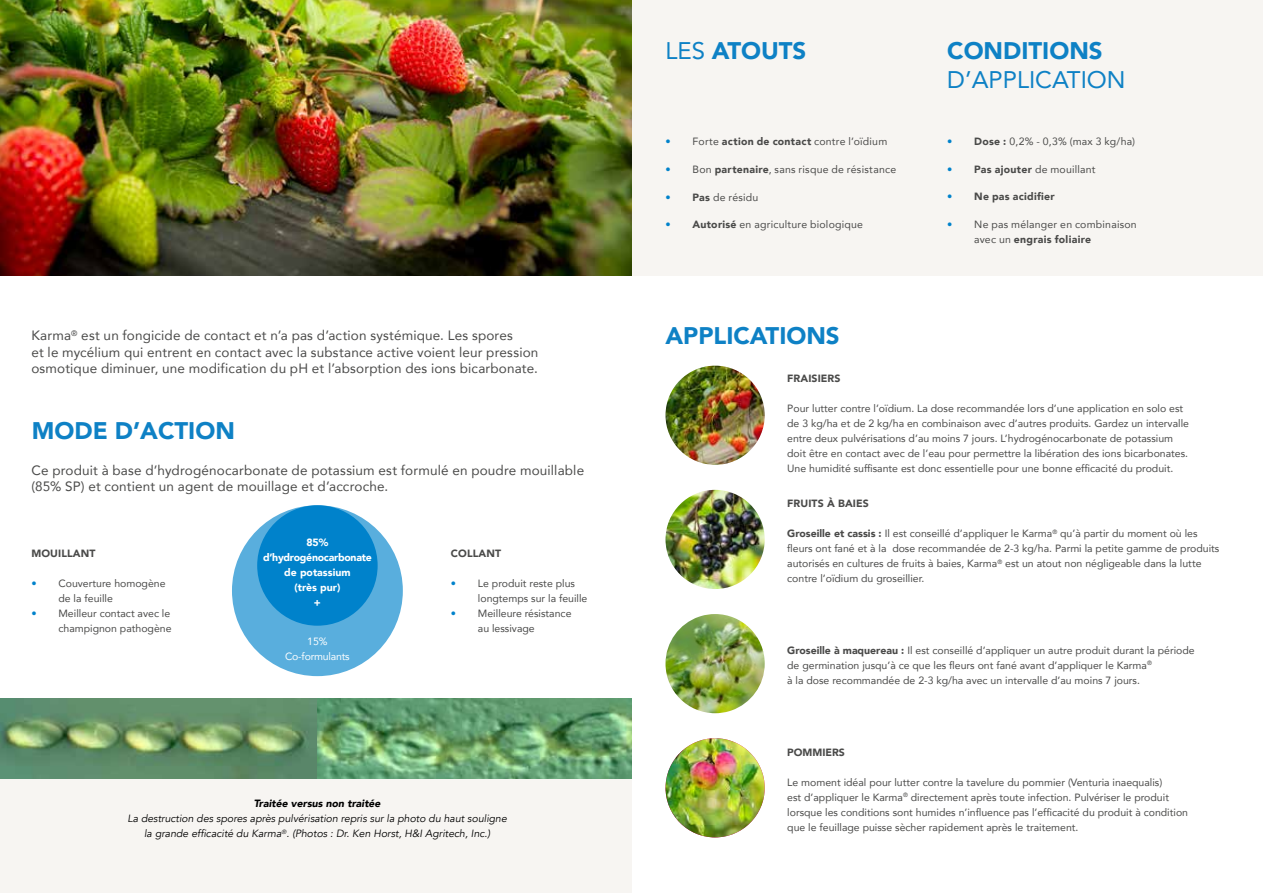
<style>
.page{position:relative;width:1263px;height:893px;background:#fff}
.page>*{position:absolute;margin:0;border:0;box-sizing:border-box;transform-origin:0 0}
.t1{font:900 24px "Avenir";color:#0e81c5}
.t2{font:24px "Avenir";color:#0e81c5}
.t3{font:13.5px/16.2px "Avenir";letter-spacing:.01em;color:#4a4a49}
.t4{font:10.5px/15px "Avenir";color:#4a4a49}
.t5{font:italic 10.5px/15px "Avenir";color:#000;text-align:center}
.t6{font:10.5px/15px "Avenir";letter-spacing:.02em;color:#4a4a49}
.t7{font:900 10.5px "Avenir";letter-spacing:.01em;color:#4a4a49}
.t8{font:900 10.5px/15px "Avenir";letter-spacing:-.025em;color:#fff;text-align:center}
.t9{font:10.5px "Avenir";letter-spacing:.025em;color:#4a4a49}
.t10{font:italic 900 10.5px "Avenir";color:#000}
.t11{font:10.5px/15px "Avenir";letter-spacing:-.02em;color:#fff;text-align:center}
.s1{color:#0082cb}
.s2{font-weight:400}
.s3{font-weight:900}
.s4{font-weight:900;color:#0082cb}
</style>
<div class="page">
<div style="left:631px;top:0;width:632px;height:275px;background:#f7f5f2"></div>
<div style="left:0;top:778px;width:631px;height:115px;background:#f7f5f2"></div>
<img style="left:0;top:0;width:631px;height:275px">
<img style="left:0;top:698px;width:631px;height:80px">
<img style="left:665px;top:366px;width:100px;height:99px;border-radius:50px">
<img style="left:665px;top:490px;width:100px;height:99px;border-radius:50px">
<img style="left:665px;top:738px;width:100px;height:99px;border-radius:50px">
<img style="left:665px;top:614px;width:100px;height:99px">
<div style="left:232px;top:505px;width:171px;height:171px;background:#59aedd;border-radius:50%"></div>
<div style="left:257px;top:505px;width:121px;height:121px;background:#0082cb;border-radius:50%"></div>
<p class="t3" style="left:31px;top:327px;width:508px">Karma<sup>®</sup> est un fongicide de contact et n’a pas d’action systémique. Les spores<br>et le mycélium qui entrent en contact avec la substance active voient leur pression osmotique diminuer, une modification du pH et l’absorption des ions bicarbonate.</p>
<h1 class="t1" style="left:32px;top:410px;width:205px">MODE D’ACTION</h1>
<p class="t3" style="left:31px;top:461px;width:554px">Ce produit à base d’hydrogénocarbonate de potassium est formulé en poudre mouillable (85% SP) et contient un agent de mouillage et d’accroche.</p>
<p class="t7" style="left:31px;top:544px;width:66px">MOUILLANT</p>
<p class="t4" style="left:58px;top:575px;width:109px;text-indent:-27px"><span class="s1">•</span> Couverture homogène de la feuille</p>
<p class="t4" style="left:31px;top:605px;width:142px;text-align:right"><span class="s1">•</span> Meilleur contact avec le champignon pathogène</p>
<p class="t8" style="left:263px;top:535px;width:110px">85% d’hydrogénocarbonate de potassium<br>(très pur)<br>+</p>
<p class="t11" style="left:285px;top:633px;width:66px">15%<br>Co-formulants</p>
<p class="t7" style="left:451px;top:544px;width:52px">COLLANT</p>
<p class="t4" style="left:478px;top:575px;width:111px;text-indent:-27px"><span class="s1">•</span> Le produit reste plus longtemps sur la feuille</p>
<p class="t4" style="left:478px;top:605px;width:95px;text-indent:-27px"><span class="s1">•</span> Meilleure résistance au lessivage</p>
<p class="t10" style="left:254px;top:795px;width:128px">Traitée versus non traitée</p>
<p class="t5" style="left:127px;top:811px;width:381px">La destruction des spores après pulvérisation repris sur la photo du haut souligne la grande efficacité du Karma<sup>®</sup>. (Photos : Dr. Ken Horst, H&amp;I Agritech, Inc.)</p>
<h1 class="t1" style="left:665px;top:30px;width:142px"><span class="s2">LES</span> ATOUTS</h1>
<h1 class="t1" style="left:947px;top:30px;width:157px">CONDITIONS</h1>
<h1 class="t2" style="left:947px;top:60px;width:180px">D’APPLICATION</h1>
<p class="t4" style="left:665px;top:134px;width:223px"><span class="s1">•</span> Forte <span class="s3">action de contact</span> contre l’oïdium</p>
<p class="t9" style="left:665px;top:161px;width:232px"><span class="s1">•</span> Bon <span class="s3">partenaire</span>, sans risque de résistance</p>
<p class="t6" style="left:665px;top:189px;width:94px"><span class="s4">•</span> <span class="s3">Pas</span> de résidu</p>
<p class="t6" style="left:665px;top:217px;width:199px"><span class="s4">•</span> <span class="s3">Autorisé</span> en agriculture biologique</p>
<h1 class="t1" style="left:665px;top:315px;width:176px">APPLICATIONS</h1>
<p class="t4" style="left:947px;top:133px;width:189px"><span class="s4">•</span> <span class="s3">Dose :</span> 0,2% - 0,3% (max 3 kg/ha)</p>
<p class="t6" style="left:947px;top:161px;width:150px"><span class="s4">•</span> <span class="s3">Pas ajouter</span> de mouillant</p>
<p class="t7" style="left:947px;top:188px;width:109px"><span class="s1">•</span> Ne pas acidifier</p>
<p class="t6" style="left:974px;top:217px;width:164px;text-indent:-27px"><span class="s1">•</span> Ne pas mélanger en combinaison avec un <span class="s3">engrais foliaire</span></p>
<p class="t7" style="left:787px;top:369px;width:55px">FRAISIERS</p>
<p class="t4" style="left:787px;top:401px;width:403px">Pour lutter contre l’oïdium. La dose recommandée lors d’une application en solo est de 3 kg/ha et de 2 kg/ha en combinaison avec d’autres produits. Gardez un intervalle entre deux pulvérisations d’au moins 7 jours. L’hydrogénocarbonate de potassium doit être en contact avec de l’eau pour permettre la libération des ions bicarbonates.<br>Une humidité suffisante est donc essentielle pour une bonne efficacité du produit.</p>
<p class="t7" style="left:787px;top:494px;width:83px">FRUITS À BAIES</p>
<p class="t4" style="left:787px;top:526px;width:434px"><span class="s3">Groseille et cassis :</span> Il est conseillé d’appliquer le Karma<sup>®</sup> qu’à partir du moment où les fleurs ont fané et à la dose recommandée de 2-3 kg/ha. Parmi la petite gamme de produits autorisés en cultures de fruits à baies, Karma<sup>®</sup> est un atout non négligeable dans la lutte contre l’oïdium du groseillier.</p>
<p class="t4" style="left:787px;top:642px;width:409px"><span class="s3">Groseille à maquereau :</span> Il est conseillé d’appliquer un autre produit durant la période de germination jusqu’à ce que les fleurs ont fané avant d’appliquer le Karma<sup>®<br></sup>à la dose recommandée de 2-3 kg/ha avec un intervalle d’au moins 7 jours.</p>
<p class="t7" style="left:787px;top:743px;width:59px">POMMIERS</p>
<p class="t4" style="left:787px;top:774px;width:402px">Le moment idéal pour lutter contre la tavelure du pommier (Venturia inaequalis)<br>est d’appliquer le Karma<sup>®</sup> directement après toute infection. Pulvériser le produit lorsque les conditions sont humides n’influence pas l’efficacité du produit à condition que le feuillage puisse sècher rapidement après le traitement.</p>
</div>
